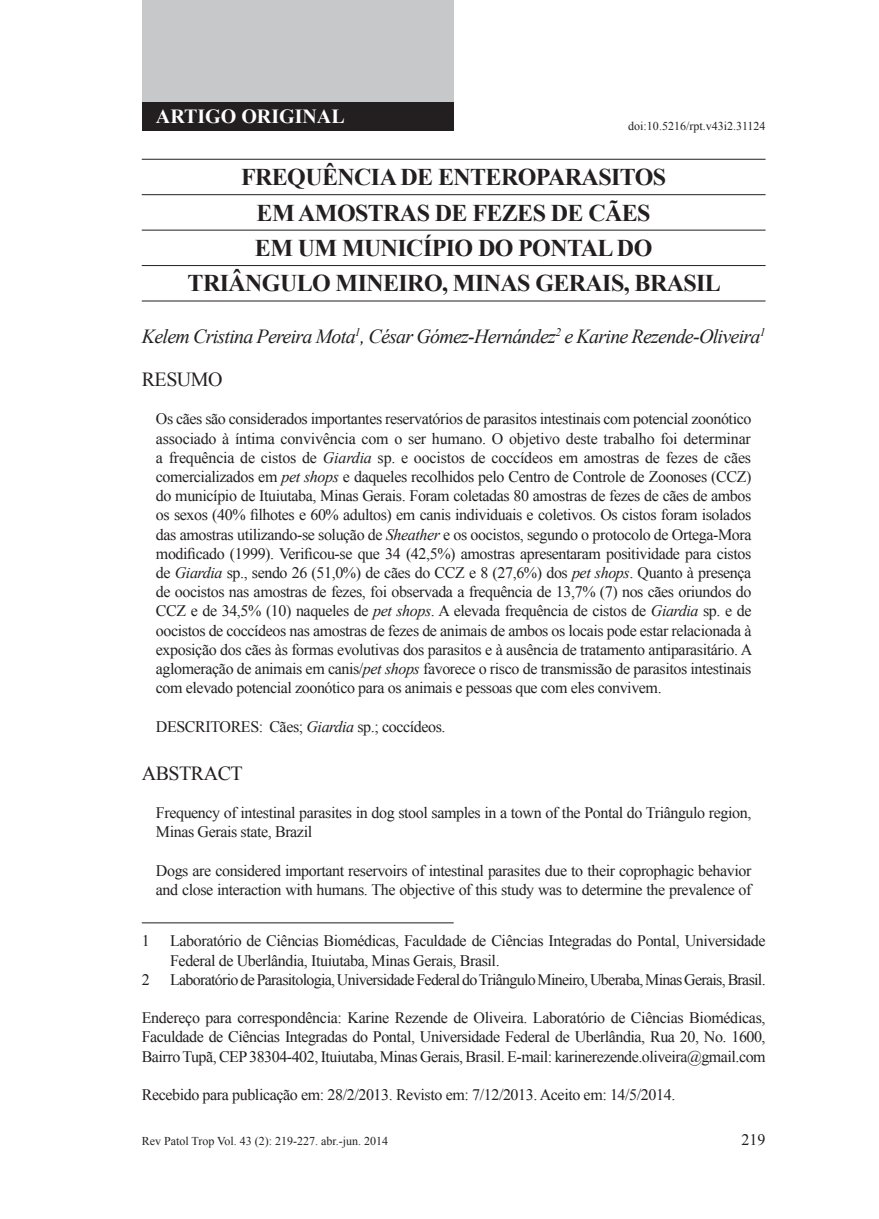
<style>
.page{position:relative;width:879px;height:1219px;background:#fff}
.page>*{position:absolute;margin:0;border:0;box-sizing:border-box;transform-origin:0 0}
.t1{font:700 24px/35.4px "Times New Roman";letter-spacing:-.025em;color:#231f20;text-align:center}
.t2{font:italic 20px/43.2px "Times New Roman";letter-spacing:-.035em;color:#231f20}
.t3{font:700 20px "Times New Roman";color:#fff}
.t4{font:20px "Times New Roman";letter-spacing:-.025em;color:#231f20}
.t5{font:16px/19.2px "Times New Roman";letter-spacing:-.025em;color:#231f20}
.t6{font:16px "Times New Roman";letter-spacing:-.045em;color:#231f20}
.t7{font:12px "Times New Roman";color:#231f20}
.s1{font-style:normal}
.s2{font-style:italic}
</style>
<div class="page">
<div style="left:142px;top:0;width:312px;height:102px;background:#c7c8ca"></div>
<div style="left:142px;top:102px;width:312px;height:28px;background:#231f20"></div>
<hr style="left:142px;top:159px;width:623px;height:1px;background:#231f20">
<hr style="left:142px;top:194px;width:623px;height:1px;background:#231f20">
<hr style="left:142px;top:230px;width:623px;height:1px;background:#231f20">
<hr style="left:142px;top:265px;width:623px;height:1px;background:#231f20">
<hr style="left:142px;top:300px;width:623px;height:1px;background:#231f20">
<hr style="left:142px;top:922px;width:312px;height:1px;background:#231f20">
<p class="t3" style="left:156px;top:102px;width:190px">ARTIGO ORIGINAL</p>
<p class="t7" style="left:628px;top:118px;width:139px">doi:10.5216/rpt.v43i2.31124</p>
<h1 class="t1" style="left:188px;top:159px;width:535px">FREQUÊNCIA DE ENTEROPARASITOS<br>EM AMOSTRAS DE FEZES DE CÃES<br>EM UM MUNICÍPIO DO PONTAL DO<br>TRIÂNGULO MINEIRO, MINAS GERAIS, BRASIL</h1>
<p class="t2" style="left:142px;top:314px;width:625px">Kelem Cristina Pereira Mota<sup>1</sup>, César Gómez-Hernández<sup>2</sup> e Karine Rezende-Oliveira<sup>1<br></sup><span class="s1">RESUMO</span></p>
<p class="t5" style="left:156px;top:409px;width:598px;text-align:justify">Os cães são considerados importantes reservatórios de parasitos intestinais com potencial zoonótico associado à íntima convivência com o ser humano. O objetivo deste trabalho foi determinar a frequência de cistos de <span class="s2">Giardia</span> sp. e oocistos de coccídeos em amostras de fezes de cães comercializados em <span class="s2">pet shops</span> e daqueles recolhidos pelo Centro de Controle de Zoonoses (CCZ) do município de Ituiutaba, Minas Gerais. Foram coletadas 80 amostras de fezes de cães de ambos os sexos (40% filhotes e 60% adultos) em canis individuais e coletivos. Os cistos foram isolados das amostras utilizando-se solução de <span class="s2">Sheather</span> e os oocistos, segundo o protocolo de Ortega-Mora modificado (1999). Verificou-se que 34 (42,5%) amostras apresentaram positividade para cistos de <span class="s2">Giardia</span> sp., sendo 26 (51,0%) de cães do CCZ e 8 (27,6%) dos <span class="s2">pet shops</span>. Quanto à presença de oocistos nas amostras de fezes, foi observada a frequência de 13,7% (7) nos cães oriundos do CCZ e de 34,5% (10) naqueles de <span class="s2">pet shops</span>. A elevada frequência de cistos de <span class="s2">Giardia</span> sp. e de oocistos de coccídeos nas amostras de fezes de animais de ambos os locais pode estar relacionada à exposição dos cães às formas evolutivas dos parasitos e à ausência de tratamento antiparasitário. A aglomeração de animais em canis/<span class="s2">pet shops</span> favorece o risco de transmissão de parasitos intestinais com elevado potencial zoonótico para os animais e pessoas que com eles convivem.</p>
<p class="t5" style="left:156px;top:716px;width:291px">DESCRITORES: Cães; <span class="s2">Giardia</span> sp.; coccídeos.</p>
<p class="t4" style="left:142px;top:759px;width:102px">ABSTRACT</p>
<p class="t5" style="left:156px;top:803px;width:597px">Frequency of intestinal parasites in dog stool samples in a town of the Pontal do Triângulo region,<br>Minas Gerais state, Brazil</p>
<p class="t5" style="left:156px;top:860px;width:597px">Dogs are considered important reservoirs of intestinal parasites due to their coprophagic behavior and close interaction with humans. The objective of this study was to determine the prevalence of</p>
<p class="t5" style="left:142px;top:931px;width:9px">1</p>
<p class="t5" style="left:170px;top:931px;width:597px">Laboratório de Ciências Biomédicas, Faculdade de Ciências Integradas do Pontal, Universidade<br>Federal de Uberlândia, Ituiutaba, Minas Gerais, Brasil.</p>
<p class="t5" style="left:142px;top:969px;width:9px">2</p>
<p class="t6" style="left:170px;top:969px;width:597px">Laboratório de Parasitologia, Universidade Federal do Triângulo Mineiro, Uberaba, Minas Gerais, Brasil.</p>
<p class="t5" style="left:142px;top:1008px;width:625px;text-align:justify">Endereço para correspondência: Karine Rezende de Oliveira. Laboratório de Ciências Biomédicas, Faculdade de Ciências Integradas do Pontal, Universidade Federal de Uberlândia, Rua 20, No. 1600, Bairro Tupã, CEP 38304-402, Ituiutaba, Minas Gerais, Brasil. E-mail: karinerezende.oliveira@gmail.com</p>
<p class="t5" style="left:142px;top:1085px;width:535px">Recebido para publicação em: 28/2/2013. Revisto em: 7/12/2013. Aceito em: 14/5/2014.</p>
<p class="t7" style="left:142px;top:1133px;width:248px">Rev Patol Trop Vol. 43 (2): 219-227. abr.-jun. 2014</p>
<p class="t5" style="left:741px;top:1130px;width:25px">219</p>
</div>
